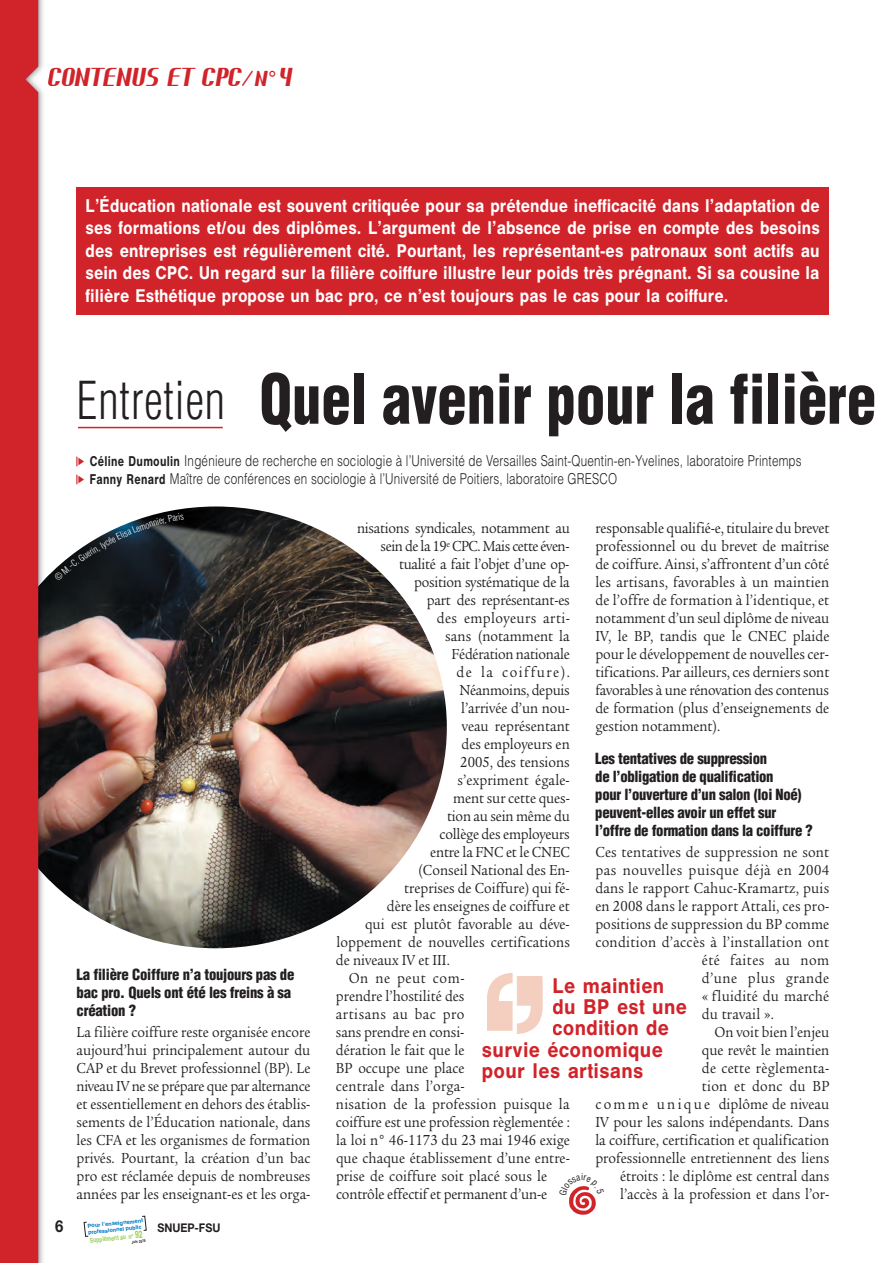
<style>
.page{position:relative;width:893px;height:1263px;background:#fff}
.page>*{position:absolute;margin:0;border:0;box-sizing:border-box;transform-origin:0 0}
.t1{font:900 condensed 66.75px "Helvetica";color:#231f20;scale:.88 1}
.t2{font:900 27px "Crevil";color:#d1232a;scale:.96 1}
.t3{font:500 22.5px "Helvetica";letter-spacing:.01em;color:#d1232a;scale:.92 1}
.t4{font:500 19.5px/22.5px "Helvetica";color:#fff;text-align:justify;scale:.88 1}
.t5{font:700 16.5px "Helvetica Neue";color:#231f20;scale:.9 1}
.t6{font:15.75px/18px "Legacy Serif";color:#231f20;text-align:justify;scale:.9 1}
.t7{font:15.75px "Legacy Serif";letter-spacing:-.02em;color:#231f20;scale:.9 1}
.t8{font:15.75px "Legacy Serif";letter-spacing:.02em;color:#231f20;scale:.9 1}
.t9{font:15.75px "Legacy Serif";letter-spacing:.035em;color:#231f20;scale:.9 1}
.t10{font:15.75px "Legacy Serif";letter-spacing:-.03em;color:#231f20;scale:.9 1}
.t11{font:15.75px "Legacy Serif";letter-spacing:.03em;color:#231f20;scale:.9 1}
.t12{font:15.75px "Legacy Serif";letter-spacing:.105em;color:#231f20;scale:.9 1}
.t13{font:15.75px "Legacy Serif";letter-spacing:.04em;color:#231f20;scale:.9 1}
.t14{font:900 condensed 15px/18px "Helvetica";letter-spacing:-.02em;color:#231f20}
.t15{font:300 15px/18px "Helvetica";letter-spacing:.015em;color:#231f20;scale:.78 1}
.t16{font:700 12px "Helvetica Neue";color:#231f20;scale:.9 1}
.t17{font:700 6.75px "Helvetica";color:#99cc54;scale:.75 1}
.t18{font:700 5.7px "Helvetica";color:#007ac2}
.t19{font:700 5.55px "Helvetica";color:#007ac2}
.t20{font:700 4.05px "Helvetica";color:#231f20;scale:.75 1}
.s1{font-size:22.5px}
.s2{font-weight:300;font-size:51px}
.s3{font-family:"Pointers";font-weight:400;color:#d1232a}
.s4{font-weight:500}
.s5{font-size:10.05px}
</style>
<div class="page">
<svg style="left:487px;top:973px;width:56px;height:61px"></svg>
<img style="left:51px;top:506px;width:396px;height:442px">
<div style="left:77px;top:187px;width:752px;height:128px;background:#d1232a"></div>
<hr style="left:78px;top:427px;width:145px;height:1px;background:#d1232a">
<img style="left:38px;top:0;width:13px;height:1263px">
<img style="left:38px;top:573px;width:13px;height:308px">
<img style="left:48px;top:69px;width:3px;height:17px">
<div style="left:0;top:0;width:38px;height:1263px;background:#d1232a"></div>
<svg style="left:84px;top:1222px;width:4px;height:15px"></svg>
<svg style="left:142px;top:1216px;width:5px;height:15px"></svg>
<svg style="left:54px;top:513px;width:130px;height:68px"></svg>
<svg style="left:569px;top:1186px;width:27px;height:29px"></svg>
<h2 class="t2" style="left:47px;top:68px;width:256px">CONTENUS ET CPC<span class="s1">/N°</span>4</h2>
<p class="t4" style="left:86px;top:194px;width:836px">L’Éducation nationale est souvent critiquée pour sa prétendue inefficacité dans l’adaptation de ses formations et/ou des diplômes. L’argument de l’absence de prise en compte des besoins des entreprises est régulièrement cité. Pourtant, les représentant-es patronaux sont actifs au sein des CPC. Un regard sur la filière coiffure illustre leur poids très prégnant. Si sa cousine la filière Esthétique propose un bac pro, ce n’est toujours pas le cas pour la coiffure.</p>
<h1 class="t1" style="left:77px;top:362px;width:910px"><span class="s2">Entretien</span> Quel avenir pour la filière</h1>
<p class="t15" style="left:77px;top:453px;width:931px"><span class="s3">f</span> <span class="s4">Céline Dumoulin</span> Ingénieure de recherche en sociologie à l’Université de Versailles Saint-Quentin-en-Yvelines, laboratoire Printemps <span class="s3">f</span> <span class="s4">Fanny Renard</span> Maître de conférences en sociologie à l’Université de Poitiers, laboratoire GRESCO</p>
<p class="t14" style="left:77px;top:965px;width:219px">La filière Coiffure n’a toujours pas de bac pro. Quels ont été les freins à sa création ?</p>
<p class="t6" style="left:77px;top:1024px;width:261px">La filière coiffure reste organisée encore aujourd’hui principalement autour du CAP et du Brevet professionnel (BP). Le niveau IV ne se prépare que par alternance et essentiellement en dehors des établis&shy;sements de l’Éducation nationale, dans les CFA et les organismes de formation privés. Pourtant, la création d’un bac pro est réclamée depuis de nombreuses années par les enseignant-es et les orga-</p>
<p class="t18" style="left:87px;top:1223px;width:57px;rotate:-6deg">Pour l’enseignement</p>
<p class="t19" style="left:88px;top:1229px;width:55px;rotate:-6deg">professionnel public</p>
<p class="t5" style="left:55px;top:1220px;width:11px">6</p>
<p class="t16" style="left:157px;top:1224px;width:72px">SNUEP-FSU</p>
<p class="t17" style="left:89px;top:1236px;width:72px;rotate:-6deg">Supplément au n° <span class="s5">92</span></p>
<p class="t20" style="left:132px;top:1240px;width:20px;rotate:-6deg">Juin 2016</p>
<p class="t7" style="left:357px;top:522px;width:238px">nisations syndicales, notamment au</p>
<p class="t10" style="left:381px;top:540px;width:211px">sein de la 19<sup>e</sup> CPC. Mais cette éven-</p>
<p class="t7" style="left:399px;top:558px;width:191px">tualité a fait l’objet d’une op-</p>
<p class="t7" style="left:414px;top:576px;width:174px">position systématique de la</p>
<p class="t6" style="left:427px;top:593px;width:160px">part des représentant-es</p>
<p class="t11" style="left:437px;top:612px;width:149px">des employeurs arti-</p>
<p class="t6" style="left:445px;top:629px;width:140px">sans (notamment la</p>
<p class="t7" style="left:452px;top:648px;width:133px">Fédération nationale</p>
<p class="t12" style="left:456px;top:666px;width:128px">de la coiffure).</p>
<p class="t7" style="left:459px;top:684px;width:124px">Néanmoins, depuis</p>
<p class="t6" style="left:461px;top:701px;width:122px">l’arrivée d’un nou-</p>
<p class="t6" style="left:462px;top:719px;width:121px">veau représentant</p>
<p class="t6" style="left:461px;top:737px;width:122px">des employeurs en</p>
<p class="t6" style="left:460px;top:755px;width:123px">2005, des tensions</p>
<p class="t6" style="left:457px;top:773px;width:126px">s’expriment égale-</p>
<p class="t6" style="left:453px;top:791px;width:131px">ment sur cette ques-</p>
<p class="t6" style="left:447px;top:809px;width:138px">tion au sein même du</p>
<p class="t6" style="left:440px;top:827px;width:146px">collège des employeurs</p>
<p class="t6" style="left:430px;top:845px;width:157px">entre la FNC et le CNEC</p>
<p class="t6" style="left:418px;top:863px;width:170px">(Conseil National des En-</p>
<p class="t6" style="left:404px;top:881px;width:185px">treprises de Coiffure) qui fé-</p>
<p class="t6" style="left:387px;top:899px;width:205px">dère les enseignes de coiffure et</p>
<p class="t6" style="left:365px;top:917px;width:229px">qui est plutôt favorable au déve-</p>
<p class="t6" style="left:337px;top:935px;width:261px">loppement de nouvelles certifications</p>
<p class="t6" style="left:336px;top:953px;width:128px">de niveaux IV et III.</p>
<p class="t13" style="left:349px;top:972px;width:130px">On ne peut com-</p>
<p class="t6" style="left:336px;top:989px;width:144px">prendre l’hostilité des</p>
<p class="t9" style="left:336px;top:1008px;width:144px">artisans au bac pro</p>
<p class="t6" style="left:336px;top:1025px;width:144px">sans prendre en consi-</p>
<p class="t6" style="left:336px;top:1043px;width:144px">dération le fait que le</p>
<p class="t6" style="left:336px;top:1061px;width:144px">BP occupe une place</p>
<p class="t6" style="left:336px;top:1079px;width:145px">centrale dans l’orga-</p>
<p class="t8" style="left:336px;top:1098px;width:261px">nisation de la profession puisque la</p>
<p class="t6" style="left:336px;top:1115px;width:262px">coiffure est une profession règlementée :</p>
<p class="t6" style="left:336px;top:1133px;width:261px">la loi n° 46-1173 du 23 mai 1946 exige</p>
<p class="t6" style="left:336px;top:1151px;width:261px">que chaque établissement d’une entre-</p>
<p class="t6" style="left:336px;top:1169px;width:236px">prise de coiffure soit placé sous le</p>
<p class="t6" style="left:336px;top:1187px;width:236px">contrôle effectif et permanent d’un-e</p>
<p class="t6" style="left:595px;top:521px;width:261px">responsable qualifié-e, titulaire du brevet professionnel ou du brevet de maîtrise de coiffure. Ainsi, s’affrontent d’un côté les artisans, favorables à un maintien de l’offre de formation à l’identique, et notamment d’un seul diplôme de niveau IV, le BP, tandis que le CNEC plaide pour le développement de nouvelles cer&shy;tifications. Par ailleurs, ces derniers sont favorables à une rénovation des contenus de formation (plus d’enseignements de gestion notamment).</p>
<p class="t14" style="left:595px;top:749px;width:219px">Les tentatives de suppression<br>de l’obligation de qualification<br>pour l’ouverture d’un salon (loi Noé) peuvent-elles avoir un effet sur l’offre de formation dans la coiffure ?</p>
<p class="t6" style="left:595px;top:844px;width:261px">Ces tentatives de suppression ne sont</p>
<p class="t9" style="left:595px;top:864px;width:261px">pas nouvelles puisque déjà en 2004</p>
<p class="t6" style="left:595px;top:880px;width:261px">dans le rapport Cahuc-Kramartz, puis</p>
<p class="t6" style="left:595px;top:898px;width:262px">en 2008 dans le rapport Attali, ces pro-</p>
<p class="t6" style="left:595px;top:916px;width:261px">positions de suppression du BP comme</p>
<p class="t8" style="left:595px;top:936px;width:261px">condition d’accès à l’installation ont</p>
<p class="t9" style="left:702px;top:954px;width:143px">été faites au nom</p>
<p class="t9" style="left:702px;top:972px;width:143px">d’une plus grande</p>
<p class="t6" style="left:702px;top:988px;width:143px">« fluidité du marché</p>
<p class="t6" style="left:702px;top:1006px;width:82px">du travail ».</p>
<p class="t6" style="left:715px;top:1024px;width:129px">On voit bien l’enjeu</p>
<p class="t6" style="left:702px;top:1042px;width:143px">que revêt le maintien</p>
<p class="t8" style="left:702px;top:1062px;width:143px">de cette règlementa-</p>
<p class="t8" style="left:702px;top:1080px;width:143px">tion et donc du BP</p>
<p class="t6" style="left:595px;top:1096px;width:261px">c o m m e u n i q u e diplôme de niveau</p>
<p class="t6" style="left:595px;top:1114px;width:261px">IV pour les salons indépendants. Dans</p>
<p class="t6" style="left:595px;top:1132px;width:261px">la coiffure, certification et qualification</p>
<p class="t6" style="left:595px;top:1150px;width:261px">professionnelle entretiennent des liens</p>
<p class="t6" style="left:620px;top:1168px;width:234px">étroits : le diplôme est central dans</p>
<p class="t6" style="left:620px;top:1186px;width:234px">l’accès à la profession et dans l’or-</p>
<h3 class="t3" style="left:553px;top:972px;width:123px">Le maintien</h3>
<h3 class="t3" style="left:553px;top:993px;width:148px">du BP est une</h3>
<h3 class="t3" style="left:553px;top:1014px;width:128px">condition de</h3>
<h3 class="t3" style="left:482px;top:1036px;width:198px">survie économique</h3>
<h3 class="t3" style="left:482px;top:1057px;width:177px">pour les artisans</h3>
</div>
